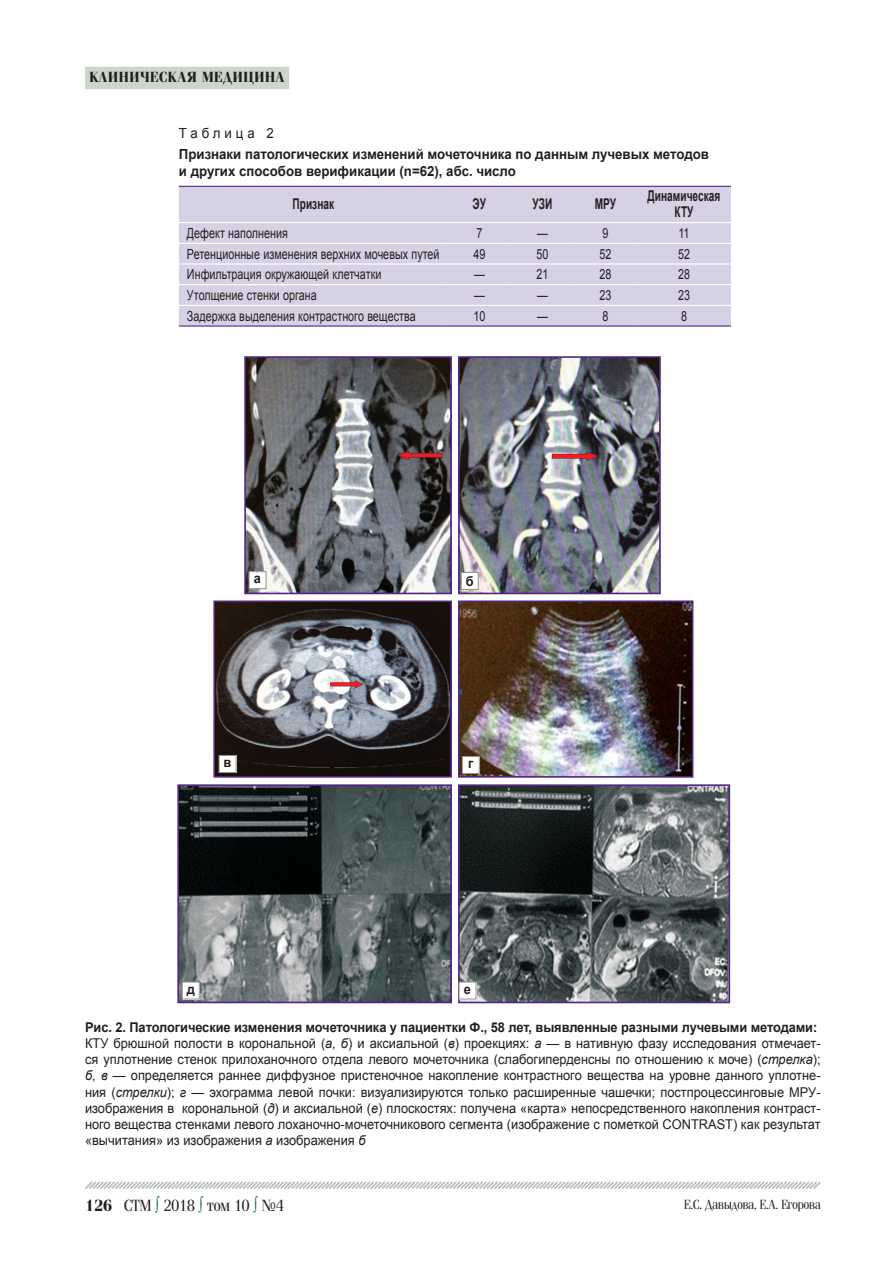
<style>
.page{position:relative;width:893px;height:1276px;background:#fff}
.page>*{position:absolute;margin:0;border:0;box-sizing:border-box;transform-origin:0 0}
.t1{font:16.5px "Simeiz";color:#231f20}
.t2{font:700 15px "Simeiz";letter-spacing:.04em;color:#231f20}
.t3{font:700 14.85px/16.2px "Arial";letter-spacing:.005em;color:#231f20;text-align:center;scale:.68 1}
.t4{font:13.95px "Arial";letter-spacing:.005em;color:#231f20;scale:.77 1}
.t5{font:700 13.95px/16.8px "Arial";color:#231f20;scale:.95 1}
.t6{font:13.95px "Arial";letter-spacing:.3em;color:#231f20;scale:.95 1}
.t7{font:13.5px/16.2px "Arial";color:#231f20;scale:.95 1}
.t8{font:13.5px "Simeiz";color:#231f20;scale:.95 1}
.t9{font:700 13.5px "Arial";color:#231f20;scale:.95 1}
.s1{font-weight:700}
.s2{font-style:italic}
.s3{color:#127c43}
</style>
<div class="page">
<div style="left:85px;top:67px;width:204px;height:22px;background:#cbd8c9"></div>
<svg style="left:85px;top:1181px;width:736px;height:8px"></svg>
<div style="left:179px;top:187px;width:552px;height:138px;background:#d7d1e6"></div>
<hr style="left:179px;top:222px;width:269px;height:1px;background:#fff">
<hr style="left:448px;top:222px;width:63px;height:1px;background:#fff">
<hr style="left:511px;top:222px;width:63px;height:1px;background:#fff">
<hr style="left:574px;top:222px;width:63px;height:1px;background:#fff">
<hr style="left:637px;top:222px;width:94px;height:1px;background:#fff">
<hr style="left:179px;top:243px;width:269px;height:1px;background:#fff">
<hr style="left:448px;top:243px;width:63px;height:1px;background:#fff">
<hr style="left:511px;top:243px;width:63px;height:1px;background:#fff">
<hr style="left:574px;top:243px;width:63px;height:1px;background:#fff">
<hr style="left:637px;top:243px;width:94px;height:1px;background:#fff">
<hr style="left:179px;top:263px;width:269px;height:1px;background:#fff">
<hr style="left:448px;top:263px;width:63px;height:1px;background:#fff">
<hr style="left:511px;top:263px;width:63px;height:1px;background:#fff">
<hr style="left:574px;top:263px;width:63px;height:1px;background:#fff">
<hr style="left:637px;top:263px;width:94px;height:1px;background:#fff">
<hr style="left:179px;top:284px;width:269px;height:1px;background:#fff">
<hr style="left:448px;top:284px;width:63px;height:1px;background:#fff">
<hr style="left:511px;top:284px;width:63px;height:1px;background:#fff">
<hr style="left:574px;top:284px;width:63px;height:1px;background:#fff">
<hr style="left:637px;top:284px;width:94px;height:1px;background:#fff">
<hr style="left:179px;top:305px;width:269px;height:1px;background:#fff">
<hr style="left:448px;top:305px;width:63px;height:1px;background:#fff">
<hr style="left:511px;top:305px;width:63px;height:1px;background:#fff">
<hr style="left:574px;top:305px;width:63px;height:1px;background:#fff">
<hr style="left:637px;top:305px;width:94px;height:1px;background:#fff">
<hr style="left:179px;top:186px;width:269px;height:1px;background:#542685">
<hr style="left:448px;top:186px;width:63px;height:1px;background:#542685">
<hr style="left:511px;top:186px;width:63px;height:1px;background:#542685">
<hr style="left:574px;top:186px;width:63px;height:1px;background:#542685">
<hr style="left:637px;top:186px;width:94px;height:1px;background:#542685">
<hr style="left:179px;top:325px;width:269px;height:2px;background:#542685">
<hr style="left:448px;top:325px;width:63px;height:2px;background:#542685">
<hr style="left:511px;top:325px;width:63px;height:2px;background:#542685">
<hr style="left:574px;top:325px;width:63px;height:2px;background:#542685">
<hr style="left:637px;top:325px;width:94px;height:2px;background:#542685">
<img style="left:247px;top:359px;width:202px;height:232px">
<div style="left:244px;top:356px;width:208px;height:238px;border:2px solid #542685"></div>
<img style="left:461px;top:359px;width:197px;height:232px">
<div style="left:458px;top:356px;width:203px;height:238px;border:2px solid #542685"></div>
<img style="left:216px;top:603px;width:233px;height:171px">
<div style="left:213px;top:600px;width:239px;height:177px;border:2px solid #542685"></div>
<img style="left:461px;top:603px;width:229px;height:171px">
<div style="left:458px;top:600px;width:235px;height:177px;border:2px solid #542685"></div>
<img style="left:461px;top:787px;width:266px;height:213px">
<div style="left:458px;top:784px;width:272px;height:219px;border:2px solid #542685"></div>
<img style="left:180px;top:787px;width:269px;height:213px">
<div style="left:177px;top:784px;width:275px;height:219px;border:2px solid #542685"></div>
<div style="left:182px;top:982px;width:17px;height:17px;background:#fff"></div>
<div style="left:182px;top:981px;width:18px;height:18px;border:1px solid #8b8d90"></div>
<div style="left:219px;top:755px;width:17px;height:17px;background:#fff"></div>
<div style="left:219px;top:755px;width:17px;height:18px;border:1px solid #8b8d90"></div>
<div style="left:249px;top:572px;width:17px;height:17px;background:#fff"></div>
<div style="left:249px;top:571px;width:17px;height:18px;border:1px solid #8b8d90"></div>
<div style="left:459px;top:982px;width:17px;height:17px;background:#fff"></div>
<div style="left:459px;top:981px;width:17px;height:18px;border:1px solid #8b8d90"></div>
<div style="left:462px;top:756px;width:17px;height:17px;background:#fff"></div>
<div style="left:462px;top:756px;width:18px;height:18px;border:1px solid #8b8d90"></div>
<div style="left:461px;top:572px;width:17px;height:17px;background:#fff"></div>
<div style="left:461px;top:572px;width:18px;height:18px;border:1px solid #8b8d90"></div>
<p class="t2" style="left:90px;top:69px;width:197px">клиническая медицина</p>
<p class="t6" style="left:179px;top:124px;width:101px">Таблица 2</p>
<p class="t5" style="left:179px;top:146px;width:559px">Признаки патологических изменений мочеточника по данным лучевых методов и других способов верификации (n=62), абс. число</p>
<p class="t3" style="left:292px;top:196px;width:63px">Признак</p>
<p class="t3" style="left:473px;top:196px;width:21px">ЭУ</p>
<p class="t3" style="left:532px;top:196px;width:31px">УЗИ</p>
<p class="t3" style="left:595px;top:196px;width:33px">МРУ</p>
<p class="t3" style="left:648px;top:188px;width:109px">Динамическая<br>КТУ</p>
<p class="t4" style="left:187px;top:224px;width:133px">Дефект наполнения</p>
<p class="t4" style="left:476px;top:224px;width:9px">7</p>
<p class="t4" style="left:537px;top:224px;width:15px">—</p>
<p class="t4" style="left:603px;top:224px;width:9px">9</p>
<p class="t4" style="left:678px;top:224px;width:16px">11</p>
<p class="t4" style="left:187px;top:245px;width:330px">Ретенционные изменения верхних мочевых путей</p>
<p class="t4" style="left:473px;top:245px;width:17px">49</p>
<p class="t4" style="left:536px;top:245px;width:17px">50</p>
<p class="t4" style="left:600px;top:245px;width:17px">52</p>
<p class="t4" style="left:678px;top:245px;width:17px">52</p>
<p class="t4" style="left:187px;top:265px;width:254px">Инфильтрация окружающей клетчатки</p>
<p class="t4" style="left:474px;top:265px;width:15px">—</p>
<p class="t4" style="left:536px;top:265px;width:17px">21</p>
<p class="t4" style="left:600px;top:265px;width:17px">28</p>
<p class="t4" style="left:678px;top:265px;width:17px">28</p>
<p class="t4" style="left:187px;top:286px;width:170px">Утолщение стенки органа</p>
<p class="t4" style="left:474px;top:286px;width:15px">—</p>
<p class="t4" style="left:537px;top:286px;width:15px">—</p>
<p class="t4" style="left:600px;top:286px;width:17px">23</p>
<p class="t4" style="left:678px;top:286px;width:17px">23</p>
<p class="t4" style="left:187px;top:307px;width:298px">Задержка выделения контрастного вещества</p>
<p class="t4" style="left:473px;top:307px;width:17px">10</p>
<p class="t4" style="left:537px;top:307px;width:15px">—</p>
<p class="t4" style="left:603px;top:307px;width:9px">8</p>
<p class="t4" style="left:681px;top:307px;width:9px">8</p>
<p class="t9" style="left:254px;top:569px;width:9px">а</p>
<p class="t9" style="left:224px;top:753px;width:10px">в</p>
<p class="t9" style="left:187px;top:980px;width:10px">д</p>
<p class="t9" style="left:466px;top:572px;width:10px">б</p>
<p class="t9" style="left:468px;top:754px;width:7px">г</p>
<p class="t9" style="left:464px;top:980px;width:9px">е</p>
<p class="t7" style="left:85px;top:1019px;width:776px"><span class="s1">Рис. 2. Патологические изменения мочеточника у пациентки Ф., 58 лет, выявленные разными лучевыми методами:<br></span>КТУ брюшной полости в корональной (<span class="s2">а, б</span>) и аксиальной (<span class="s2">в</span>) проекциях: <span class="s2">а</span> — в нативную фазу исследования отмечает&shy;ся уплотнение стенок прилоханочного отдела левого мочеточника (слабогиперденсны по отношению к моче) (<span class="s2">стрелка</span>); <span class="s2">б</span>, <span class="s2">в</span> — определяется раннее диффузное пристеночное накопление контрастного вещества на уровне данного уплотне&shy;ния (<span class="s2">стрелки</span>); <span class="s2">г</span> — эхограмма левой почки: визуализируются только расширенные чашечки; постпроцессинговые МРУ&shy;изображения в корональной (<span class="s2">д</span>) и аксиальной (<span class="s2">е</span>) плоскостях: получена «карта» непосредственного накопления контраст&shy;ного вещества стенками левого лоханочно-мочеточникового сегмента (изображение с пометкой CONTRAST) как результат «вычитания» из изображения <span class="s2">а</span> изображения <span class="s2">б</span></p>
<p class="t1" style="left:85px;top:1197px;width:200px"><span class="s1">126</span> СТМ <span class="s3">∫</span> 2018 <span class="s3">∫</span> том 10 <span class="s3">∫</span> №4</p>
<p class="t8" style="left:684px;top:1197px;width:145px">Е.С. Давыдова, Е.А. Егорова</p>
</div>
